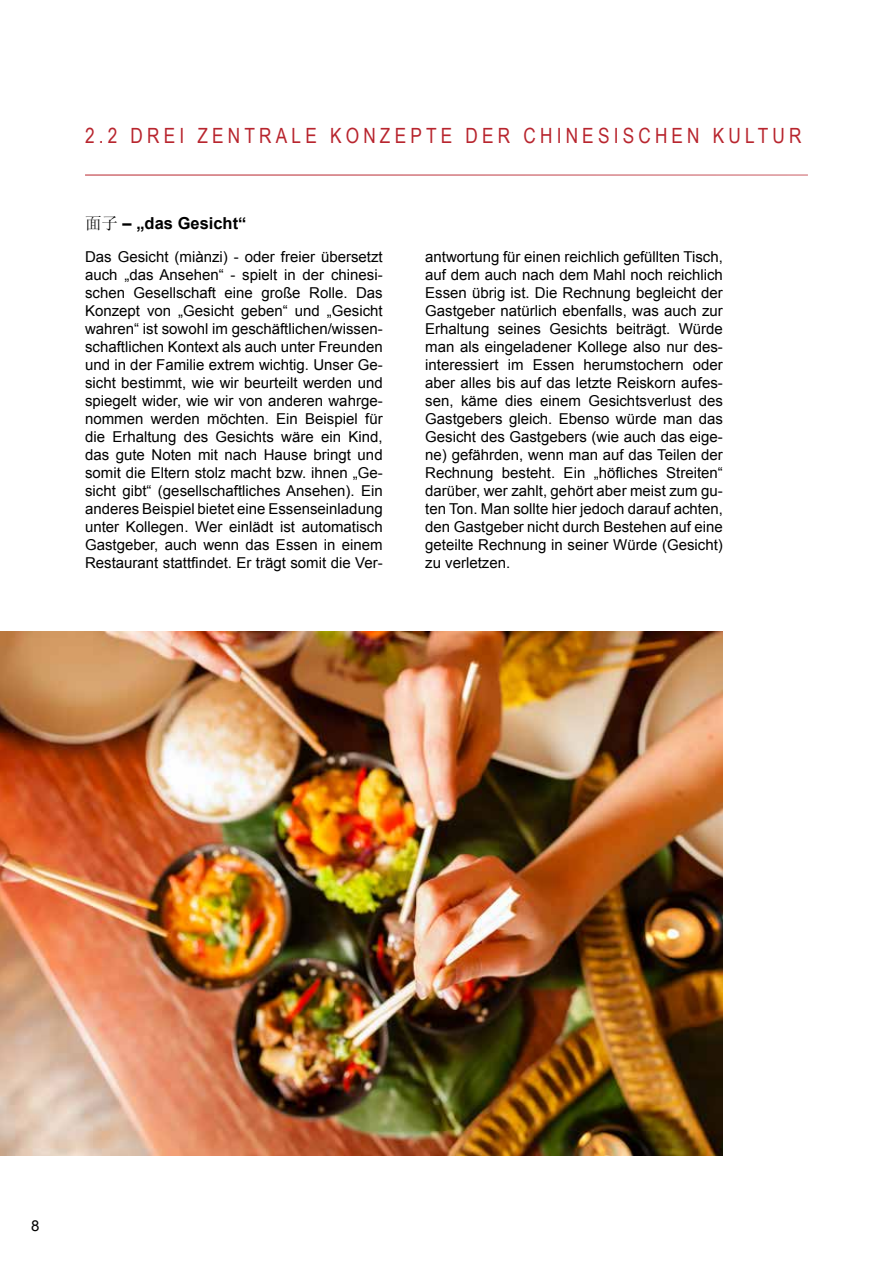
<style>
.page{position:relative;width:893px;height:1263px;background:#fff}
.page>*{position:absolute;margin:0;border:0;box-sizing:border-box;transform-origin:0 0}
.t1{font:21px "Arial Narrow";letter-spacing:.2em;color:#b8252e}
.t2{font:700 16.5px "Arial";color:#000}
.t3{font:15px/18px "Arial";color:#000;text-align:justify}
.s1{font-family:"Sim Sun";font-weight:400}
</style>
<div class="page">
<hr style="left:85px;top:175px;width:723px;height:1px;background:#b8252e">
<img style="left:0;top:631px;width:723px;height:524px">
<h1 class="t1" style="left:85px;top:120px;width:718px">2.2 DREI ZENTRALE KONZEPTE DER CHINESISCHEN KULTUR</h1>
<p class="t2" style="left:85px;top:212px;width:163px"><span class="s1">面子</span> – „das Gesicht“</p>
<p class="t3" style="left:85px;top:248px;width:299px">Das Gesicht (miànzi) - oder freier übersetzt auch „das Ansehen“ - spielt in der chinesi&shy;schen Gesellschaft eine große Rolle. Das Konzept von „Gesicht geben“ und „Gesicht wahren“ ist sowohl im geschäftlichen/wissen&shy;schaftlichen Kontext als auch unter Freunden und in der Familie extrem wichtig. Unser Ge&shy;sicht bestimmt, wie wir beurteilt werden und spiegelt wider, wie wir von anderen wahrge&shy;nommen werden möchten. Ein Beispiel für die Erhaltung des Gesichts wäre ein Kind, das gute Noten mit nach Hause bringt und somit die Eltern stolz macht bzw. ihnen „Ge&shy;sicht gibt“ (gesellschaftliches Ansehen). Ein anderes Beispiel bietet eine Essenseinladung unter Kollegen. Wer einlädt ist automatisch Gastgeber, auch wenn das Essen in einem Restaurant stattfindet. Er trägt somit die Ver-</p>
<p class="t3" style="left:425px;top:248px;width:299px">antwortung für einen reichlich gefüllten Tisch, auf dem auch nach dem Mahl noch reichlich Essen übrig ist. Die Rechnung begleicht der Gastgeber natürlich ebenfalls, was auch zur Erhaltung seines Gesichts beiträgt. Würde man als eingeladener Kollege also nur des&shy;interessiert im Essen herumstochern oder aber alles bis auf das letzte Reiskorn aufes&shy;sen, käme dies einem Gesichtsverlust des Gastgebers gleich. Ebenso würde man das Gesicht des Gastgebers (wie auch das eige&shy;ne) gefährden, wenn man auf das Teilen der Rechnung besteht. Ein „höfliches Streiten“ darüber, wer zahlt, gehört aber meist zum gu&shy;ten Ton. Man sollte hier jedoch darauf achten, den Gastgeber nicht durch Bestehen auf eine geteilte Rechnung in seiner Würde (Gesicht) zu verletzen.</p>
<p class="t3" style="left:31px;top:1217px;width:10px">8</p>
</div>
